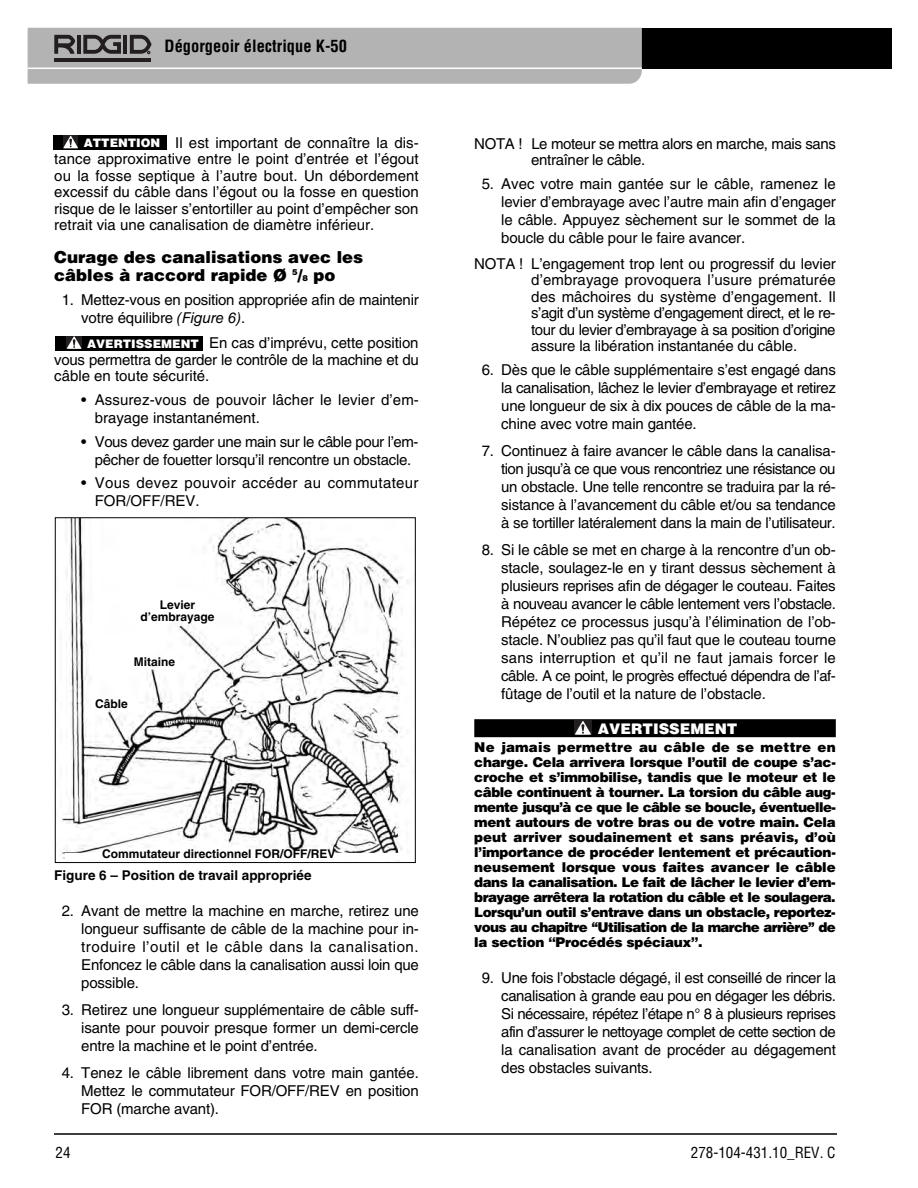
<style>
.page{position:relative;width:918px;height:1188px;background:#fff}
.page>*{position:absolute;margin:0;border:0;box-sizing:border-box;transform-origin:0 0}
.t1{font:900 16.5px/18px "Helvetica LT Std";color:#000}
.t2{font:700 condensed 16.5px "Helvetica LT Std";color:#000}
.t3{font:15px/18px "Helvetica LT Std";letter-spacing:-.01em;color:#000;text-align:justify}
.t4{font:15px/18px "Helvetica LT Std";letter-spacing:.02em;color:#000}
.t5{font:condensed 15px "Helvetica LT Std";color:#000}
.t6{font:900 14.7px "Helvetica LT Std";color:#fff}
.t7{font:900 13.5px/15px "Helvetica LT Std";letter-spacing:-.02em;color:#000;text-align:justify}
.t8{font:700 13.5px "Helvetica LT Std";color:#000}
.t9{font:700 12px/12px "Helvetica LT Std";color:#000;text-align:center}
.t10{font:900 11.7px "Helvetica LT Std";color:#fff}
.s1{font-size:8.25px}
.s2{font-style:italic}
</style>
<div class="page">
<hr style="left:54px;top:1133px;width:783px;height:2px;background:#000">
<div style="left:464px;top:28px;width:428px;height:41px;background:#000"></div>
<svg style="left:28px;top:28px;width:614px;height:56px;background:#afafaf"></svg>
<div style="left:474px;top:719px;width:362px;height:18px;background:#000"></div>
<div style="left:574px;top:720px;width:17px;height:15px;background:#231f20"></div>
<svg style="left:575px;top:721px;width:16px;height:14px"></svg>
<img style="left:61px;top:519px;width:347px;height:342px">
<div style="left:55px;top:517px;width:361px;height:346px;border:1px solid #000"></div>
<div style="left:65px;top:853px;width:338px;height:7px;background:#fff"></div>
<div style="left:56px;top:336px;width:147px;height:15px;background:#000"></div>
<svg style="left:67px;top:336px;width:14px;height:13px"></svg>
<div style="left:53px;top:135px;width:114px;height:15px;background:#000"></div>
<svg style="left:63px;top:136px;width:15px;height:12px"></svg>
<p class="t2" style="left:165px;top:39px;width:184px">Dégorgeoir électrique K-50</p>
<p class="t3" style="left:54px;top:136px;width:366px;line-height:16.5px;text-indent:121px">Il est important de connaître la dis&shy;tance approximative entre le point d’entrée et l’égout ou la fosse septique à l’autre bout. Un débordement excessif du câble dans l’égout ou la fosse en question risque de le laisser s’entortiller au point d’empêcher son retrait via une canalisation de diamètre inférieur.</p>
<p class="t1" style="left:54px;top:250px;width:310px">Curage des canalisations avec les câbles à raccord rapide Ø <sup>5</sup>/<span class="s1">8</span> po</p>
<p class="t3" style="left:81px;top:292px;width:339px;text-indent:-20px">1. Mettez-vous en position appropriée afin de maintenir votre équilibre <span class="s2">(Figure 6)</span>.</p>
<p class="t3" style="left:54px;top:336px;width:366px;line-height:16.5px;text-indent:155px">En cas d’imprévu, cette position vous permettra de garder le contrôle de la machine et du câble en toute sécurité.</p>
<p class="t3" style="left:95px;top:392px;width:326px;text-indent:-13px">• Assurez-vous de pouvoir lâcher le levier d’em&shy;brayage instantanément.</p>
<p class="t3" style="left:81px;top:434px;width:339px;text-align:center">• Vous devez garder une main sur le câble pour l’em&shy;pêcher de fouetter lorsqu’il rencontre un obstacle.</p>
<p class="t4" style="left:95px;top:475px;width:325px;text-indent:-14px">• Vous devez pouvoir accéder au commutateur<br>FOR/OFF/REV.</p>
<p class="t3" style="left:531px;top:137px;width:306px;line-height:16.5px;text-indent:-57px">NOTA ! Le moteur se mettra alors en marche, mais sans entraîner le câble.</p>
<p class="t3" style="left:501px;top:177px;width:336px;text-indent:-20px">5. Avec votre main gantée sur le câble, ramenez le levier d’embrayage avec l’autre main afin d’engager le câble. Appuyez sèchement sur le sommet de la boucle du câble pour le faire avancer.</p>
<p class="t3" style="left:531px;top:257px;width:306px;line-height:16.5px;text-indent:-57px">NOTA ! L’engagement trop lent ou progressif du levier d’embrayage provoquera l’usure prématurée des mâchoires du système d’engagement. Il s’agit d’un système d’engagement direct, et le re&shy;tour du levier d’embrayage à sa position d’origine assure la libération instantanée du câble.</p>
<p class="t3" style="left:501px;top:363px;width:336px;text-indent:-20px">6. Dès que le câble supplémentaire s’est engagé dans la canalisation, lâchez le levier d’embrayage et retirez une longueur de six à dix pouces de câble de la ma&shy;chine avec votre main gantée.</p>
<p class="t3" style="left:501px;top:444px;width:336px;text-indent:-20px">7. Continuez à faire avancer le câble dans la canalisa&shy;tion jusqu’à ce que vous rencontriez une résistance ou un obstacle. Une telle rencontre se traduira par la ré&shy;sistance à l’avancement du câble et/ou sa tendance à se tortiller latéralement dans la main de l’utilisateur.</p>
<p class="t3" style="left:501px;top:543px;width:336px;text-indent:-20px">8. Si le câble se met en charge à la rencontre d’un ob&shy;stacle, soulagez-le en y tirant dessus sèchement à plusieurs reprises afin de dégager le couteau. Faites à nouveau avancer le câble lentement vers l’obstacle.<br>Répétez ce processus jusqu’à l’élimination de l’ob&shy;stacle. N’oubliez pas qu’il faut que le couteau tourne sans interruption et qu’il ne faut jamais forcer le câble. A ce point, le progrès effectué dépendra de l’af&shy;fûtage de l’outil et la nature de l’obstacle.</p>
<p class="t6" style="left:598px;top:723px;width:141px">AVERTISSEMENT</p>
<p class="t7" style="left:474px;top:741px;width:363px">Ne jamais permettre au câble de se mettre en charge. Cela arrivera lorsque l’outil de coupe s’ac&shy;croche et s’immobilise, tandis que le moteur et le câble continuent à tourner. La torsion du câble aug&shy;mente jusqu’à ce que le câble se boucle, éventuelle&shy;ment autours de votre bras ou de votre main. Cela peut arriver soudainement et sans préavis, d’où l’importance de procéder lentement et précaution&shy;neusement lorsque vous faites avancer le câble dans la canalisation. Le fait de lâcher le levier d’em&shy;brayage arrêtera la rotation du câble et le soulagera.<br>Lorsqu’un outil s’entrave dans un obstacle, reportez&shy;vous au chapitre ‘‘Utilisation de la marche arrière’’ de la section ‘‘Procédés spéciaux’’.</p>
<p class="t3" style="left:501px;top:970px;width:336px;text-indent:-20px">9. Une fois l’obstacle dégagé, il est conseillé de rincer la canalisation à grande eau pou en dégager les débris.<br>Si nécessaire, répétez l’étape n° 8 à plusieurs reprises afin d’assurer le nettoyage complet de cette section de la canalisation avant de procéder au dégagement des obstacles suivants.</p>
<p class="t10" style="left:84px;top:139px;width:78px">ATTENTION</p>
<p class="t10" style="left:87px;top:340px;width:113px">AVERTISSEMENT</p>
<p class="t9" style="left:140px;top:600px;width:76px">Levier d’embrayage</p>
<p class="t9" style="left:134px;top:657px;width:43px">Mitaine</p>
<p class="t9" style="left:95px;top:699px;width:34px">Câble</p>
<p class="t9" style="left:102px;top:849px;width:235px">Commutateur directionnel FOR/OFF/REV</p>
<p class="t8" style="left:54px;top:870px;width:259px">Figure 6 – Position de travail appropriée</p>
<p class="t3" style="left:81px;top:903px;width:339px;text-indent:-19px">2. Avant de mettre la machine en marche, retirez une longueur suffisante de câble de la machine pour in&shy;troduire l’outil et le câble dans la canalisation.<br>Enfoncez le câble dans la canalisation aussi loin que possible.</p>
<p class="t3" style="left:81px;top:1002px;width:339px;text-indent:-20px">3. Retirez une longueur supplémentaire de câble suff&shy;isante pour pouvoir presque former un demi-cercle entre la machine et le point d’entrée.</p>
<p class="t3" style="left:81px;top:1065px;width:339px;text-indent:-20px">4. Tenez le câble librement dans votre main gantée.<br>Mettez le commutateur FOR/OFF/REV en position FOR (marche avant).</p>
<p class="t5" style="left:56px;top:1146px;width:16px">24</p>
<p class="t5" style="left:691px;top:1146px;width:146px">278-104-431.10_REV. C</p>
</div>
